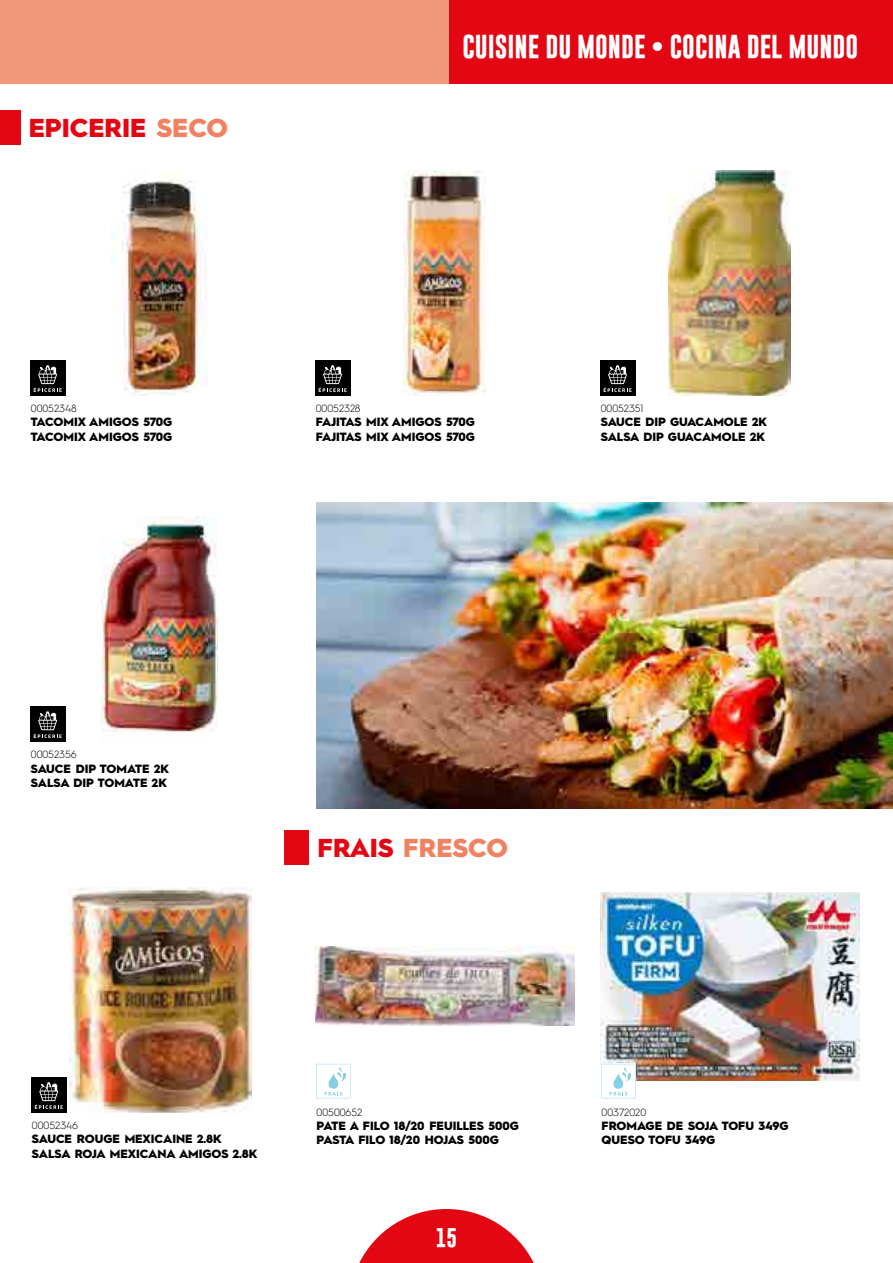
<style>
.page{position:relative;width:893px;height:1263px;background:#fff}
.page>*{position:absolute;margin:0;border:0;box-sizing:border-box;transform-origin:0 0}
.t1{font:900 25.95px "Hurme Geometric Sans 2";color:#e30613}
.t2{font:900 25.95px "Hurme Geometric Sans 2";color:#f08262}
.t3{font:700 24px "Gobold";color:#fff}
.t4{font:700 19.5px "Gobold";color:#fff}
.t5{font:900 12px/14.4px "Hurme Geometric Sans 2";color:#000}
.t6{font:300 10.5px "Hurme Geometric Sans 2";color:#000}
.s1{color:#f08262}
.s2{color:#e30613}
</style>
<div class="page">
<div style="left:0;top:0;width:893px;height:84px;background:#f3997b"></div>
<svg style="left:359px;top:1209px;width:175px;height:54px"></svg>
<div style="left:449px;top:0;width:444px;height:84px;background:#e30613"></div>
<img style="left:112px;top:180px;width:95px;height:215px">
<div style="left:30px;top:360px;width:36px;height:35px;background:#000"></div>
<svg style="left:34px;top:365px;width:28px;height:27px"></svg>
<img style="left:403px;top:170px;width:83px;height:225px">
<div style="left:315px;top:360px;width:35px;height:35px;background:#000"></div>
<svg style="left:319px;top:365px;width:28px;height:27px"></svg>
<img style="left:668px;top:170px;width:122px;height:225px">
<div style="left:600px;top:360px;width:35px;height:35px;background:#000"></div>
<svg style="left:604px;top:365px;width:28px;height:27px"></svg>
<img style="left:101px;top:516px;width:117px;height:216px">
<div style="left:30px;top:706px;width:36px;height:36px;background:#000"></div>
<svg style="left:34px;top:711px;width:28px;height:27px"></svg>
<img style="left:69px;top:887px;width:183px;height:225px">
<div style="left:31px;top:1077px;width:36px;height:35px;background:#000"></div>
<svg style="left:35px;top:1082px;width:28px;height:27px"></svg>
<img style="left:316px;top:947px;width:259px;height:78px">
<svg style="left:316px;top:1063px;width:35px;height:36px"></svg>
<svg style="left:316px;top:1064px;width:35px;height:34px"></svg>
<img style="left:600px;top:892px;width:260px;height:188px">
<svg style="left:600px;top:1063px;width:36px;height:36px"></svg>
<svg style="left:601px;top:1064px;width:35px;height:34px"></svg>
<div style="left:285px;top:830px;width:24px;height:34px;background:#e30613"></div>
<img style="left:317px;top:502px;width:576px;height:306px">
<div style="left:0;top:111px;width:20px;height:34px;background:#e30613"></div>
<h1 class="t1" style="left:29px;top:110px;width:201px">EPICERIE <span class="s1">SECO</span></h1>
<h2 class="t3" style="left:462px;top:30px;width:397px">CUISINE DU MONDE • COCINA DEL MUNDO</h2>
<p class="t6" style="left:31px;top:401px;width:47px">00052348</p>
<p class="t5" style="left:31px;top:414px;width:143px">TACOMIX AMIGOS 570G<br>TACOMIX AMIGOS 570G</p>
<p class="t6" style="left:316px;top:401px;width:46px">00052328</p>
<p class="t5" style="left:316px;top:414px;width:161px">FAJITAS MIX AMIGOS 570G<br>FAJITAS MIX AMIGOS 570G</p>
<p class="t6" style="left:601px;top:401px;width:44px">00052351</p>
<p class="t5" style="left:601px;top:414px;width:168px">SAUCE DIP GUACAMOLE 2K<br>SALSA DIP GUACAMOLE 2K</p>
<p class="t6" style="left:31px;top:747px;width:47px">00052356</p>
<p class="t5" style="left:31px;top:760px;width:140px">SAUCE DIP TOMATE 2K<br>SALSA DIP TOMATE 2K</p>
<h1 class="t2" style="left:318px;top:829px;width:192px"><span class="s2">FRAIS</span> FRESCO</h1>
<p class="t6" style="left:32px;top:1118px;width:48px">00052346</p>
<p class="t5" style="left:32px;top:1131px;width:227px">SAUCE ROUGE MEXICAINE 2.8K<br>SALSA ROJA MEXICANA AMIGOS 2.8K</p>
<p class="t6" style="left:317px;top:1105px;width:47px">00500652</p>
<p class="t5" style="left:317px;top:1118px;width:204px">PATE A FILO 18/20 FEUILLES 500G<br>PASTA FILO 18/20 HOJAS 500G</p>
<h3 class="t4" style="left:436px;top:1225px;width:23px">15</h3>
<p class="t6" style="left:602px;top:1105px;width:46px">00372020</p>
<p class="t5" style="left:602px;top:1118px;width:189px">FROMAGE DE SOJA TOFU 349G<br>QUESO TOFU 349G</p>
</div>
